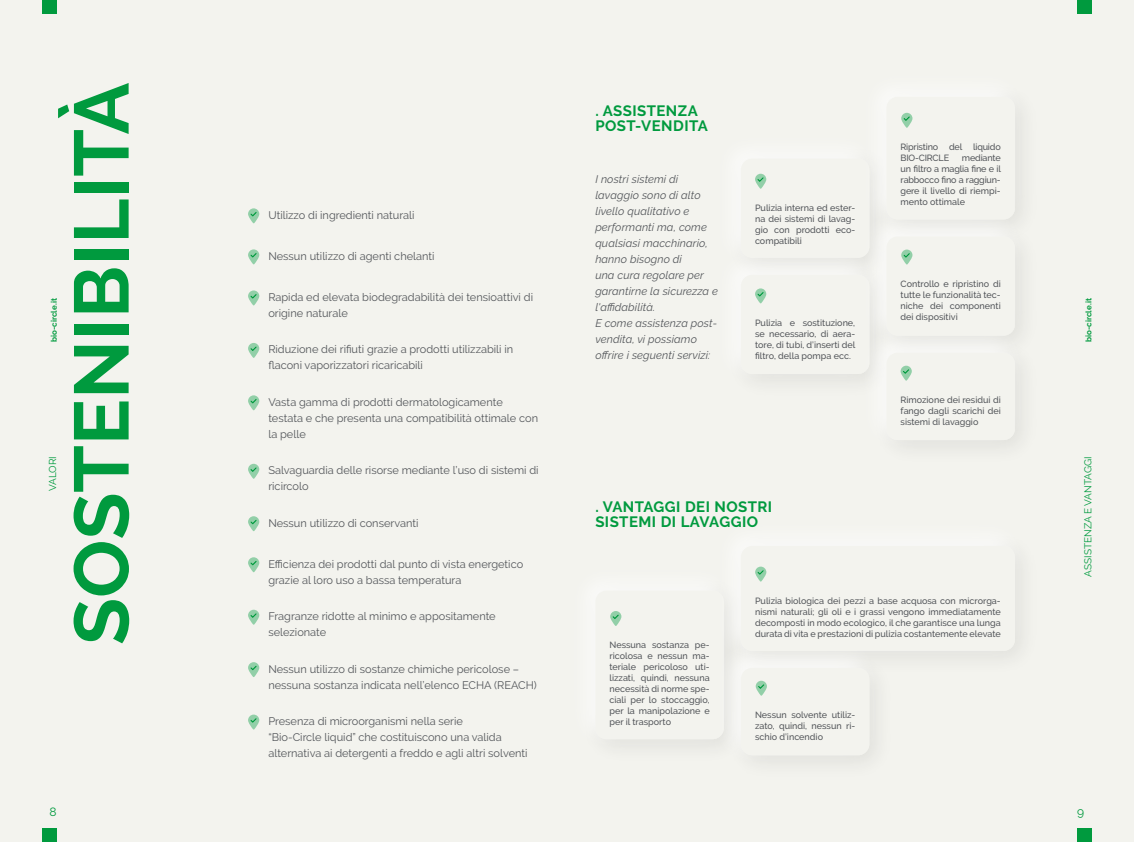
<style>
.page{position:relative;width:1134px;height:842px;background:#f3f3ee}
.page>*{position:absolute;margin:0;border:0;box-sizing:border-box;transform-origin:0 0}
.t1{font:700 77px "Raleway";color:#009a3e}
.t2{font:700 15px/15px "Raleway";letter-spacing:.03em;color:#009a3e}
.t3{font:12px "Raleway";color:#009a3e}
.t4{font:11px/16px "Raleway";color:#53565a}
.t5{font:italic 11px/16px "Raleway";letter-spacing:.01em;color:#53565a}
.t6{font:10px "Raleway";color:#009a3e}
.t7{font:500 9px/11px "Raleway";color:#53565a;text-align:justify}
.t8{font:500 9px/11px "Raleway";letter-spacing:-.02em;color:#53565a}
.t9{font:700 8px "Raleway";color:#009a3e}
</style>
<div class="page">
<div style="left:886px;top:353px;width:129px;height:87px;background:#f3f3ee;border-radius:11px"></div>
<div style="left:886px;top:236px;width:129px;height:100px;background:#f3f3ee;border-radius:11px"></div>
<div style="left:741px;top:668px;width:128px;height:87px;background:#f3f3ee;border-radius:11px"></div>
<div style="left:741px;top:546px;width:274px;height:105px;background:#f3f3ee;border-radius:11px"></div>
<div style="left:1077px;top:0;width:14px;height:14px;background:#009a3e"></div>
<div style="left:1077px;top:828px;width:14px;height:14px;background:#009a3e"></div>
<div style="left:43px;top:0;width:14px;height:14px;background:#009a3e"></div>
<div style="left:43px;top:828px;width:14px;height:14px;background:#009a3e"></div>
<svg style="left:248px;top:208px;width:11px;height:15px"></svg>
<svg style="left:248px;top:290px;width:11px;height:16px"></svg>
<svg style="left:248px;top:395px;width:11px;height:15px"></svg>
<svg style="left:248px;top:516px;width:11px;height:15px"></svg>
<svg style="left:248px;top:610px;width:11px;height:15px"></svg>
<svg style="left:248px;top:249px;width:11px;height:15px"></svg>
<svg style="left:248px;top:662px;width:11px;height:15px"></svg>
<svg style="left:755px;top:567px;width:11px;height:15px"></svg>
<svg style="left:755px;top:288px;width:11px;height:15px"></svg>
<svg style="left:901px;top:250px;width:11px;height:15px"></svg>
<svg style="left:755px;top:174px;width:11px;height:15px"></svg>
<svg style="left:900px;top:366px;width:12px;height:15px"></svg>
<svg style="left:901px;top:113px;width:11px;height:15px"></svg>
<svg style="left:610px;top:611px;width:11px;height:15px"></svg>
<svg style="left:756px;top:681px;width:11px;height:15px"></svg>
<svg style="left:248px;top:464px;width:11px;height:15px"></svg>
<svg style="left:248px;top:343px;width:11px;height:15px"></svg>
<svg style="left:248px;top:557px;width:11px;height:15px"></svg>
<svg style="left:248px;top:715px;width:11px;height:15px"></svg>
<h1 class="t1" style="left:58px;top:645px;width:564px;rotate:-90deg">SOSTENIBILITÀ</h1>
<h2 class="t2" style="left:595px;top:103px;width:114px">. ASSISTENZA<br>POST-VENDITA</h2>
<p class="t8" style="left:900px;top:141px;width:102px">Ripristino del liquido<br>BIO-CIRCLE</p>
<p class="t7" style="left:900px;top:152px;width:102px;text-indent:61px">mediante un filtro a maglia fine e il rabbocco fino a raggiun&shy;gere il livello di riempi&shy;mento ottimale</p>
<p class="t5" style="left:595px;top:171px;width:124px">I nostri sistemi di lavaggio sono di alto livello qualitativo e performanti ma, come qualsiasi macchinario, hanno bisogno di<br>una cura regolare per garantirne la sicurezza e l'affidabilità.<br>E come assistenza post&shy;vendita, vi possiamo offrire i seguenti servizi:</p>
<p class="t7" style="left:755px;top:202px;width:102px">Pulizia interna ed ester&shy;na dei sistemi di lavag&shy;gio con prodotti eco&shy;compatibili</p>
<p class="t4" style="left:268px;top:207px;width:148px">Utilizzo di ingredienti naturali</p>
<p class="t4" style="left:268px;top:248px;width:168px">Nessun utilizzo di agenti chelanti</p>
<p class="t7" style="left:900px;top:278px;width:102px">Controllo e ripristino di tutte le funzionalità tec&shy;niche dei componenti dei dispositivi</p>
<p class="t4" style="left:268px;top:289px;width:266px">Rapida ed elevata biodegradabilità dei tensioattivi di origine naturale</p>
<p class="t9" style="left:49px;top:342px;width:45px;rotate:-90deg">bio-circle.it</p>
<p class="t9" style="left:1084px;top:342px;width:45px;rotate:-90deg">bio-circle.it</p>
<p class="t7" style="left:755px;top:317px;width:102px">Pulizia e sostituzione, se necessario, di aera&shy;tore, di tubi, d’inserti del filtro, della pompa ecc.</p>
<p class="t4" style="left:268px;top:341px;width:246px">Riduzione dei rifiuti grazie a prodotti utilizzabili in flaconi vaporizzatori ricaricabili</p>
<p class="t7" style="left:900px;top:394px;width:102px">Rimozione dei residui di fango dagli scarichi dei sistemi di lavaggio</p>
<p class="t4" style="left:268px;top:394px;width:271px">Vasta gamma di prodotti dermatologicamente testata e che presenta una compatibilità ottimale con la pelle</p>
<p class="t6" style="left:47px;top:491px;width:36px;rotate:-90deg">VALORI</p>
<p class="t6" style="left:1082px;top:577px;width:122px;rotate:-90deg">ASSISTENZA E VANTAGGI</p>
<p class="t4" style="left:268px;top:462px;width:272px">Salvaguardia delle risorse mediante l’uso di sistemi di ricircolo</p>
<h2 class="t2" style="left:595px;top:499px;width:178px">. VANTAGGI DEI NOSTRI<br>SISTEMI DI LAVAGGIO</h2>
<p class="t4" style="left:268px;top:515px;width:152px">Nessun utilizzo di conservanti</p>
<p class="t4" style="left:268px;top:556px;width:256px">Efficienza dei prodotti dal punto di vista energetico grazie al loro uso a bassa temperatura</p>
<p class="t7" style="left:755px;top:595px;width:247px">Pulizia biologica dei pezzi a base acquosa con microrga&shy;nismi naturali; gli oli e i grassi vengono immediatamente decomposti in modo ecologico, il che garantisce una lunga durata di vita e prestazioni di pulizia costantemente elevate</p>
<p class="t4" style="left:268px;top:608px;width:229px">Fragranze ridotte al minimo e appositamente selezionate</p>
<p class="t7" style="left:609px;top:639px;width:102px">Nessuna sostanza pe&shy;ricolosa e nessun ma&shy;teriale pericoloso uti&shy;lizzati, quindi, nessuna necessità di norme spe&shy;ciali per lo stoccaggio, per la manipolazione e per il trasporto</p>
<p class="t4" style="left:268px;top:661px;width:270px">Nessun utilizzo di sostanze chimiche pericolose – nessuna sostanza indicata nell’elenco ECHA (REACH)</p>
<p class="t7" style="left:755px;top:709px;width:102px">Nessun solvente utiliz&shy;zato, quindi, nessun ri&shy;schio d’incendio</p>
<p class="t4" style="left:268px;top:713px;width:261px">Presenza di microorganismi nella serie<br>“Bio-Circle liquid” che costituiscono una valida alternativa ai detergenti a freddo e agli altri solventi</p>
<h3 class="t3" style="left:50px;top:804px;width:9px">8</h3>
<h3 class="t3" style="left:1077px;top:804px;width:9px">9</h3>
</div>
